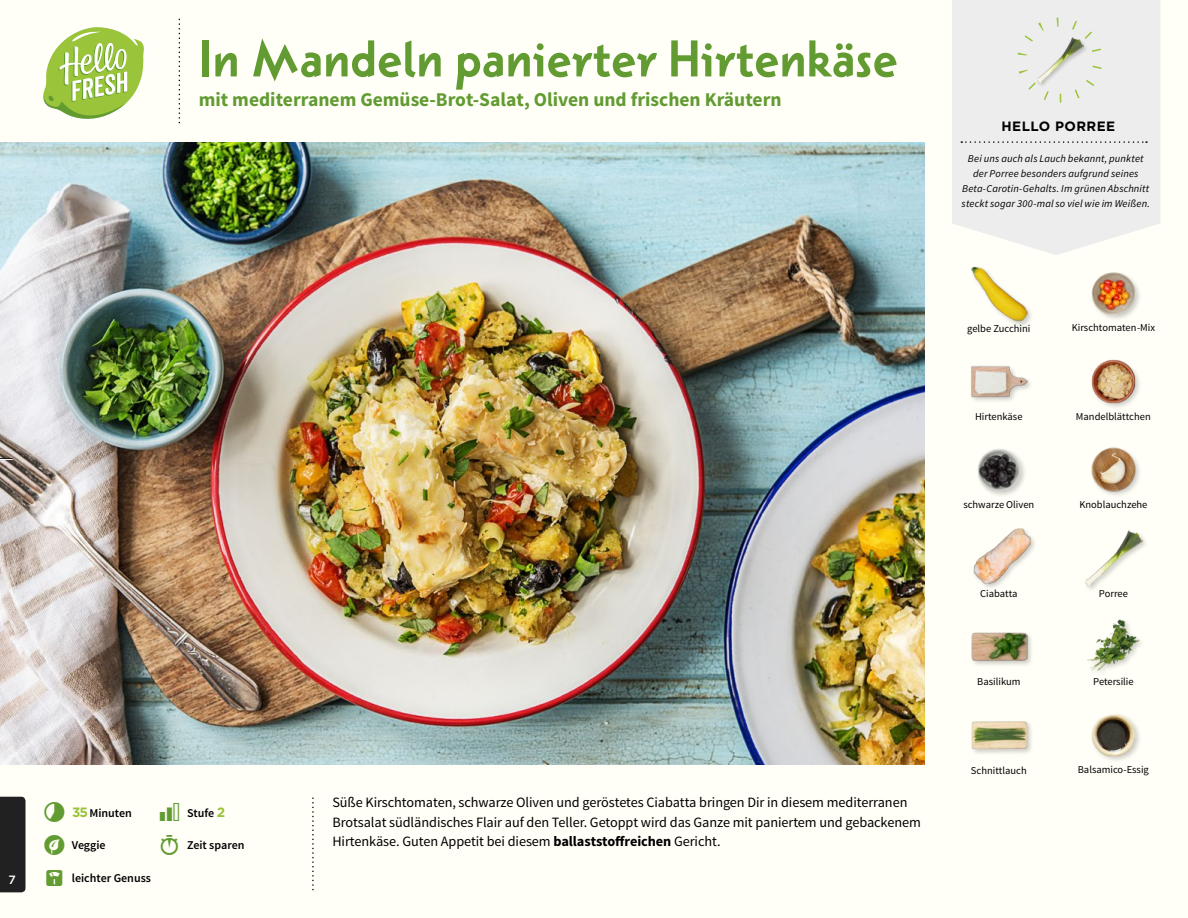
<style>
.page{position:relative;width:1188px;height:918px;background:#fffef7}
.page>*{position:absolute;margin:0;border:0;box-sizing:border-box;transform-origin:0 0}
.t1{font:700 54px "Instanter OT";letter-spacing:-.01em;color:#619b31}
.t2{font:700 19.5px "Source Sans Pro";color:#619b31}
.t3{font:14.25px/19.5px "Source Sans Pro";letter-spacing:-.005em;color:#000}
.t4{font:700 13.5px "Gotham";letter-spacing:.03em;color:#000}
.t5{font:600 12px "Source Sans Pro";color:#000}
.t6{font:500 12px "Gotham";color:#fffef7}
.t7{font:10.5px "Source Sans Pro";color:#000}
.t8{font:italic 10.5px/14.7px "Source Sans Pro";letter-spacing:.01em;color:#000;text-align:center}
.s1{font-family:"Gotham";font-weight:700;font-size:13.5px;color:#9ac43a}
.s2{font-weight:700}
</style>
<div class="page">
<svg style="left:43px;top:27px;width:101px;height:92px"></svg>
<div style="left:0;top:797px;width:26px;height:95px;background:#222121"></div>
<div style="left:952px;top:0;width:208px;height:255px;background:#ededed"></div>
<svg style="left:961px;top:141px;width:186px;height:2px"></svg>
<div style="left:970px;top:720px;width:64px;height:36px;background:#000;opacity:.2"></div>
<img style="left:970px;top:720px;width:58px;height:36px">
<img style="left:1087px;top:619px;width:54px;height:53px">
<div style="left:970px;top:631px;width:64px;height:37px;background:#000;opacity:.2"></div>
<img style="left:970px;top:631px;width:58px;height:37px">
<img style="left:1085px;top:530px;width:57px;height:57px">
<div style="left:972px;top:527px;width:66px;height:64px;background:#000;opacity:.2"></div>
<img style="left:973px;top:527px;width:58px;height:58px">
<img style="left:1091px;top:447px;width:49px;height:48px">
<img style="left:978px;top:449px;width:47px;height:47px">
<img style="left:1091px;top:359px;width:49px;height:48px">
<img style="left:971px;top:366px;width:57px;height:35px">
<img style="left:1092px;top:272px;width:48px;height:47px">
<div style="left:970px;top:266px;width:64px;height:62px;background:#000;opacity:.2"></div>
<img style="left:970px;top:266px;width:58px;height:56px">
<img style="left:1092px;top:714px;width:48px;height:47px">
<div style="left:1036px;top:37px;width:53px;height:52px;background:#000;opacity:.2"></div>
<img style="left:1036px;top:37px;width:47px;height:46px">
<div style="left:1017px;top:18px;width:85px;height:85px;border:9px dashed #9ac43a;border-radius:50%"></div>
<img style="left:0;top:142px;width:925px;height:623px">
<svg style="left:0;top:458px;width:13px;height:2px"></svg>
<p class="t6" style="left:9px;top:872px;width:9px">7</p>
<h1 class="t1" style="left:199px;top:27px;width:701px">In Mandeln panierter Hirtenkäse</h1>
<h2 class="t2" style="left:199px;top:87px;width:584px">mit mediterranem Gemüse-Brot-Salat, Oliven und frischen Kräutern</h2>
<p class="t4" style="left:1002px;top:117px;width:115px">HELLO PORREE</p>
<p class="t8" style="left:962px;top:152px;width:190px">Bei uns auch als Lauch bekannt, punktet der Porree besonders aufgrund seines Beta-Carotin-Gehalts. Im grünen Abschnitt steckt sogar 300-mal so viel wie im Weißen.</p>
<p class="t5" style="left:187px;top:805px;width:40px">Stufe <span class="s1">2</span></p>
<p class="t5" style="left:72px;top:805px;width:61px"><span class="s1">35</span> Minuten</p>
<p class="t5" style="left:72px;top:838px;width:35px">Veggie</p>
<p class="t5" style="left:187px;top:838px;width:59px">Zeit sparen</p>
<p class="t5" style="left:72px;top:870px;width:81px">leichter Genuss</p>
<p class="t3" style="left:332px;top:793px;width:590px">Süße Kirschtomaten, schwarze Oliven und geröstetes Ciabatta bringen Dir in diesem mediterranen<br>Brotsalat südländisches Flair auf den Teller. Getoppt wird das Ganze mit paniertem und gebackenem<br>Hirtenkäse. Guten Appetit bei diesem <span class="s2">ballaststoffreichen</span> Gericht.</p>
<p class="t7" style="left:967px;top:322px;width:65px">gelbe Zucchini</p>
<p class="t7" style="left:1072px;top:321px;width:85px">Kirschtomaten-Mix</p>
<p class="t7" style="left:975px;top:410px;width:49px">Hirtenkäse</p>
<p class="t7" style="left:1076px;top:410px;width:76px">Mandelblättchen</p>
<p class="t7" style="left:963px;top:498px;width:72px">schwarze Oliven</p>
<p class="t7" style="left:1079px;top:498px;width:70px">Knoblauchzehe</p>
<p class="t7" style="left:980px;top:587px;width:39px">Ciabatta</p>
<p class="t7" style="left:1099px;top:587px;width:31px">Porree</p>
<p class="t7" style="left:977px;top:675px;width:45px">Basilikum</p>
<p class="t7" style="left:1093px;top:675px;width:42px">Petersilie</p>
<p class="t7" style="left:971px;top:764px;width:57px">Schnittlauch</p>
<p class="t7" style="left:1078px;top:763px;width:73px">Balsamico-Essig</p>
</div>
